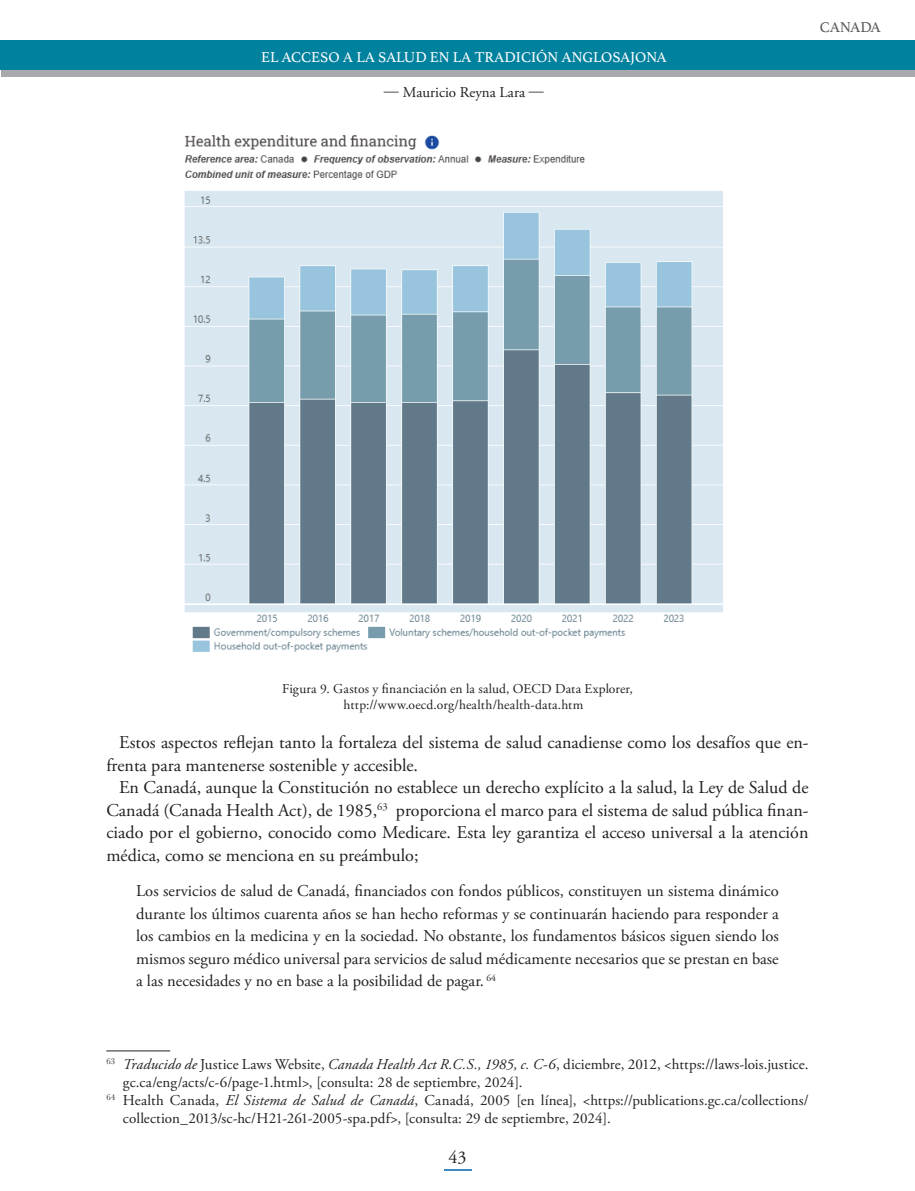
<style>
.page{position:relative;width:915px;height:1191px;background:#fff}
.page>*{position:absolute;margin:0;border:0;box-sizing:border-box;transform-origin:0 0}
.Sangria{font:18px/22.5px "Adobe Garamond Pro";color:#231f20}
.A_bando{font:16.5px/22.5px "Adobe Garamond Pro";color:#231f20;text-align:justify}
.Nota_al_pie{font:15px/18px "Adobe Garamond Pro";letter-spacing:.005em;color:#231f20}
.t1{font:15px "Athelas";color:#fff}
.t2{font:15px "Athelas";color:#57585a}
.Pie_de_foto{font:13.5px/16.2px "Adobe Garamond Pro";letter-spacing:.01em;color:#231f20}
.s1{font-style:italic}
</style>
<div class="page">
<div style="left:0;top:40px;width:914px;height:30px;background:#00819e"></div>
<svg style="left:444px;top:1169px;width:27px;height:1px"></svg>
<div style="left:2px;top:70px;width:912px;height:7px;background:#a8a9ad"></div>
<img style="left:184px;top:135px;width:539px;height:517px">
<hr style="left:106px;top:1050px;width:64px;height:1px;background:#231f20">
<p class="t1" style="left:261px;top:45px;width:407px">EL ACCESO A LA SALUD EN LA TRADICIÓN ANGLOSAJONA</p>
<p class="Nota_al_pie" style="left:383px;top:84px;width:161px">— Mauricio Reyna Lara —</p>
<p class="t2" style="left:819px;top:15px;width:63px">CANADA</p>
<p class="Pie_de_foto" style="left:343px;top:680px;width:290px;text-indent:-61px">Figura 9. Gastos y financiación en la salud, OECD Data Explorer, http://www.oecd.org/health/health-data.htm</p>
<p class="Sangria" style="left:106px;top:732px;width:703px;text-indent:13px">Estos aspectos reflejan tanto la fortaleza del sistema de salud canadiense como los desafíos que en&shy;frenta para mantenerse sostenible y accesible.</p>
<p class="Sangria" style="left:106px;top:777px;width:703px;text-align:justify;text-indent:13px">En Canadá, aunque la Constitución no establece un derecho explícito a la salud, la Ley de Salud de Canadá (Canada Health Act), de 1985,<sup>63</sup> proporciona el marco para el sistema de salud pública finan&shy;ciado por el gobierno, conocido como Medicare. Esta ley garantiza el acceso universal a la atención médica, como se menciona en su preámbulo;</p>
<p class="A_bando" style="left:136px;top:880px;width:644px">Los servicios de salud de Canadá, financiados con fondos públicos, constituyen un sistema dinámico durante los últimos cuarenta años se han hecho reformas y se continuarán haciendo para responder a los cambios en la medicina y en la sociedad. No obstante, los fundamentos básicos siguen siendo los mismos seguro médico universal para servicios de salud médicamente necesarios que se prestan en base a las necesidades y no en base a la posibilidad de pagar. <sup>64</sup></p>
<p class="Nota_al_pie" style="left:123px;top:1055px;width:685px;text-indent:-16px"><sup>63</sup> <span class="s1">Traducido de</span> Justice Laws Website, <span class="s1">Canada Health Act R.C.S., 1985, c. C-6</span>, diciembre, 2012, &lt;https://laws-lois.justice. gc.ca/eng/acts/c-6/page-1.html&gt;, [consulta: 28 de septiembre, 2024].</p>
<p class="Nota_al_pie" style="left:123px;top:1091px;width:687px;text-indent:-16px"><sup>64</sup> Health Canada, <span class="s1">El Sistema de Salud de Canadá</span>, Canadá, 2005 [en línea], &lt;https://publications.gc.ca/collections/ collection_2013/sc-hc/H21-261-2005-spa.pdf&gt;, [consulta: 29 de septiembre, 2024].</p>
<p class="Sangria" style="left:448px;top:1147px;width:19px">43</p>
</div>
